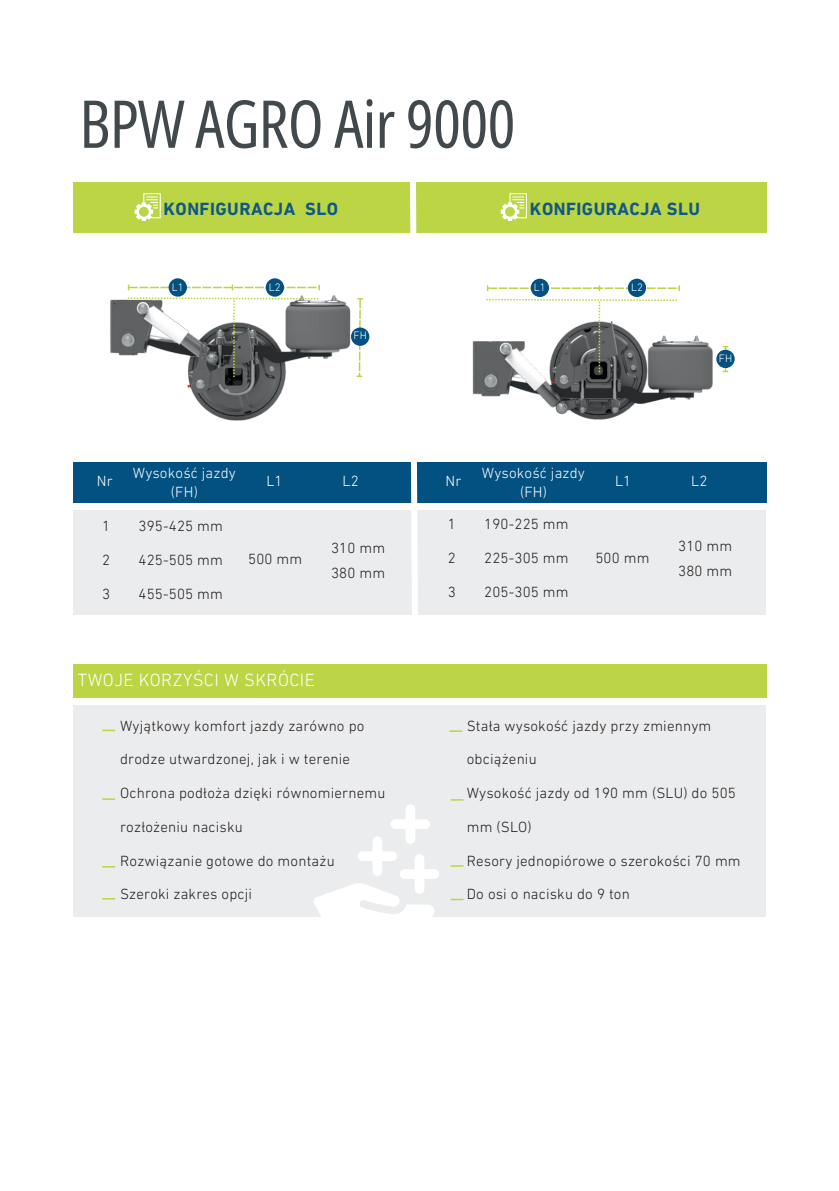
<style>
.page{position:relative;width:839px;height:1191px;background:#fff}
.page>*{position:absolute;margin:0;border:0;box-sizing:border-box;transform-origin:0 0}
.t1{font:66px "Open Sans Condensed";letter-spacing:-.015em;color:#42494d}
.t2{font:700 18px "DIN Next LT Pro";letter-spacing:.025em;color:#105887}
.t3{font:300 18px "DIN Next CYR";letter-spacing:.025em;color:#fff}
.t4{font:300 15px/25px "DIN Next CYR";letter-spacing:.015em;color:#211c1c}
.t5{font:300 15px/18.8px "DIN Next CYR";letter-spacing:.015em;color:#fff;text-align:center}
.t6{font:300 11px "DIN Next CYR";letter-spacing:.015em;color:#fff}
</style>
<div class="page">
<div style="left:73px;top:706px;width:693px;height:211px;background:#ebeced"></div>
<svg style="left:102px;top:730px;width:13px;height:1px"></svg>
<svg style="left:102px;top:898px;width:13px;height:2px"></svg>
<svg style="left:450px;top:865px;width:13px;height:2px"></svg>
<svg style="left:450px;top:799px;width:13px;height:2px"></svg>
<svg style="left:449px;top:730px;width:13px;height:2px"></svg>
<div style="left:73px;top:664px;width:693px;height:34px;background:#bbd545"></div>
<svg style="left:314px;top:804px;width:125px;height:113px"></svg>
<img style="left:110px;top:287px;width:256px;height:134px">
<svg style="left:128px;top:297px;width:190px;height:80px"></svg>
<svg style="left:128px;top:285px;width:192px;height:5px"></svg>
<div style="left:169px;top:278px;width:18px;height:19px;background:#035181;border-radius:50%"></div>
<div style="left:266px;top:278px;width:18px;height:19px;background:#035181;border-radius:50%"></div>
<svg style="left:357px;top:298px;width:5px;height:79px"></svg>
<div style="left:351px;top:328px;width:18px;height:18px;background:#035181;border-radius:50%"></div>
<img style="left:472px;top:298px;width:248px;height:122px">
<div style="left:73px;top:510px;width:693px;height:105px;background:#ebeced"></div>
<div style="left:73px;top:462px;width:693px;height:41px;background:#035181"></div>
<svg style="left:410px;top:462px;width:8px;height:153px"></svg>
<svg style="left:486px;top:299px;width:190px;height:73px"></svg>
<svg style="left:487px;top:286px;width:193px;height:4px"></svg>
<div style="left:530px;top:279px;width:19px;height:18px;background:#035181;border-radius:50%"></div>
<div style="left:627px;top:279px;width:19px;height:18px;background:#035181;border-radius:50%"></div>
<svg style="left:723px;top:346px;width:4px;height:26px"></svg>
<div style="left:716px;top:350px;width:18px;height:18px;background:#035181;border-radius:50%"></div>
<div style="left:73px;top:182px;width:693px;height:51px;background:#bbd545"></div>
<svg style="left:134px;top:193px;width:26px;height:28px"></svg>
<svg style="left:500px;top:193px;width:26px;height:28px"></svg>
<svg style="left:410px;top:182px;width:7px;height:51px"></svg>
<svg style="left:102px;top:798px;width:13px;height:2px"></svg>
<svg style="left:450px;top:899px;width:13px;height:1px"></svg>
<svg style="left:102px;top:866px;width:13px;height:2px"></svg>
<h1 class="t1" style="left:79px;top:79px;width:437px">BPW AGRO Air 9000</h1>
<p class="t2" style="left:163px;top:199px;width:176px">KONFIGURACJA SLO</p>
<p class="t2" style="left:530px;top:199px;width:171px">KONFIGURACJA SLU</p>
<p class="t6" style="left:172px;top:281px;width:13px">L1</p>
<p class="t6" style="left:269px;top:281px;width:13px">L2</p>
<p class="t6" style="left:353px;top:329px;width:15px">FH</p>
<p class="t6" style="left:534px;top:281px;width:13px">L1</p>
<p class="t6" style="left:631px;top:281px;width:13px">L2</p>
<p class="t6" style="left:718px;top:352px;width:15px">FH</p>
<p class="t5" style="left:97px;top:471px;width:17px">Nr</p>
<p class="t5" style="left:266px;top:471px;width:18px">L1</p>
<p class="t5" style="left:342px;top:471px;width:18px">L2</p>
<p class="t5" style="left:482px;top:464px;width:104px">Wysokość jazdy (FH)</p>
<p class="t5" style="left:133px;top:464px;width:104px">Wysokość jazdy (FH)</p>
<p class="t5" style="left:445px;top:471px;width:17px">Nr</p>
<p class="t5" style="left:615px;top:471px;width:18px">L1</p>
<p class="t5" style="left:691px;top:471px;width:18px">L2</p>
<p class="t4" style="left:102px;top:513px;width:9px">1</p>
<p class="t4" style="left:102px;top:547px;width:9px">2</p>
<p class="t4" style="left:102px;top:581px;width:9px">3</p>
<p class="t4" style="left:138px;top:513px;width:86px">395-425 mm</p>
<p class="t4" style="left:138px;top:547px;width:86px">425-505 mm</p>
<p class="t4" style="left:138px;top:581px;width:86px">455-505 mm</p>
<p class="t4" style="left:248px;top:546px;width:56px">500 mm</p>
<p class="t4" style="left:331px;top:535px;width:56px">310 mm<br>380 mm</p>
<p class="t3" style="left:78px;top:670px;width:238px">TWOJE KORZYŚCI W SKRÓCIE</p>
<p class="t4" style="left:120px;top:713px;width:246px">Wyjątkowy komfort jazdy zarówno po</p>
<p class="t4" style="left:120px;top:747px;width:231px">drodze utwardzonej, jak i w terenie</p>
<p class="t4" style="left:120px;top:780px;width:267px">Ochrona podłoża dzięki równomiernemu</p>
<p class="t4" style="left:120px;top:814px;width:124px">rozłożeniu nacisku</p>
<p class="t4" style="left:120px;top:848px;width:216px">Rozwiązanie gotowe do montażu</p>
<p class="t4" style="left:120px;top:882px;width:133px">Szeroki zakres opcji</p>
<p class="t4" style="left:448px;top:512px;width:9px">1</p>
<p class="t4" style="left:448px;top:545px;width:9px">2</p>
<p class="t4" style="left:448px;top:579px;width:9px">3</p>
<p class="t4" style="left:484px;top:512px;width:86px">190-225 mm</p>
<p class="t4" style="left:484px;top:545px;width:86px">225-305 mm</p>
<p class="t4" style="left:484px;top:579px;width:86px">205-305 mm</p>
<p class="t4" style="left:595px;top:545px;width:56px">500 mm</p>
<p class="t4" style="left:678px;top:533px;width:56px">310 mm<br>380 mm</p>
<p class="t4" style="left:467px;top:713px;width:246px">Stała wysokość jazdy przy zmiennym</p>
<p class="t4" style="left:467px;top:747px;width:71px">obciążeniu</p>
<p class="t4" style="left:467px;top:780px;width:270px">Wysokość jazdy od 190 mm (SLU) do 505</p>
<p class="t4" style="left:467px;top:814px;width:66px">mm (SLO)</p>
<p class="t4" style="left:467px;top:848px;width:275px">Resory jednopiórowe o szerokości 70 mm</p>
<p class="t4" style="left:467px;top:882px;width:164px">Do osi o nacisku do 9 ton</p>
</div>
